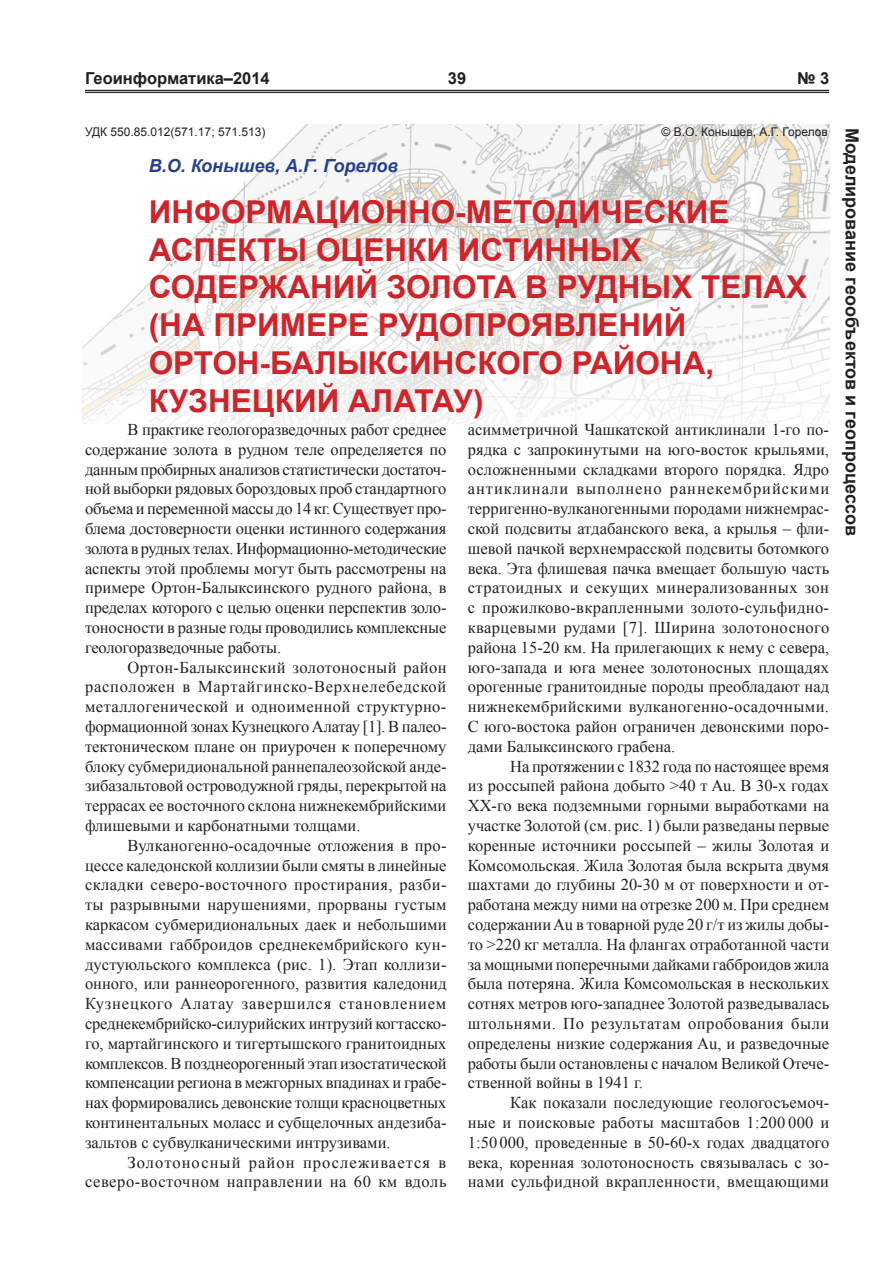
<style>
.page{position:relative;width:893px;height:1263px;background:#fff}
.page>*{position:absolute;margin:0;border:0;box-sizing:border-box;transform-origin:0 0}
.t1{font:700 31.5px/37.8px "Arial";color:#d1232a}
.t2{font:700 18px "Arial";color:#231f20}
.t3{font:italic 700 18px "Arial";color:#253f8e}
.t4{font:16.5px/19.8px "Times New Roman";color:#231f20;text-align:justify}
.t5{font:16.5px/19.8px "Times New Roman";letter-spacing:.05em;color:#231f20;text-align:right}
.t6{font:700 16.5px "Arial";color:#231f20}
.t7{font:12px "Arial";color:#231f20}
</style>
<div class="page">
<hr style="left:85px;top:90px;width:744px;height:1px;background:#231f20">
<hr style="left:85px;top:92px;width:744px;height:1px;background:#231f20">
<img style="left:82px;top:125px;width:747px;height:298px">
<p class="t6" style="left:85px;top:68px;width:186px">Геоинформатика–2014</p>
<p class="t6" style="left:448px;top:68px;width:20px">39</p>
<p class="t6" style="left:797px;top:68px;width:34px">№ 3</p>
<p class="t7" style="left:85px;top:124px;width:182px">УДК 550.85.012(571.17; 571.513)</p>
<p class="t7" style="left:662px;top:124px;width:168px">© В.О. Конышев, А.Г. Горелов</p>
<p class="t3" style="left:149px;top:154px;width:251px">В.О. Конышев, А.Г. Горелов</p>
<h1 class="t1" style="left:149px;top:194px;width:660px">ИНФОРМАЦИОННО-МЕТОДИЧЕСКИЕ<br>АСПЕКТЫ ОЦЕНКИ ИСТИННЫХ<br>СОДЕРЖАНИЙ ЗОЛОТА В РУДНЫХ ТЕЛАХ (НА ПРИМЕРЕ РУДОПРОЯВЛЕНИЙ<br>ОРТОН-БАЛЫКСИНСКОГО РАЙОНА,<br>КУЗНЕЦКИЙ АЛАТАУ)</h1>
<p class="t4" style="left:85px;top:419px;width:363px;text-indent:43px">В практике геологоразведочных работ среднее содержание золота в рудном теле определяется по данным пробирных анализов статистически достаточ&shy;ной выборки рядовых бороздовых проб стандартного объема и переменной массы до 14 кг. Существует про&shy;блема достоверности оценки истинного содержания золота в рудных телах. Информационно-методические аспекты этой проблемы могут быть рассмотрены на примере Ортон-Балыксинского рудного района, в пределах которого с целью оценки перспектив золо&shy;тоносности в разные годы проводились комплексные геологоразведочные работы.</p>
<p class="t4" style="left:85px;top:657px;width:363px;text-indent:43px">Ортон-Балыксинский золотоносный район расположен в Мартайгинско-Верхнелебедской металлогенической и одноименной структурно&shy;формационной зонах Кузнецкого Алатау [1]. В палео&shy;тектоническом плане он приурочен к поперечному блоку субмеридиональной раннепалеозойской анде&shy;зибазальтовой островодужной гряды, перекрытой на террасах ее восточного склона нижнекембрийскими флишевыми и карбонатными толщами.</p>
<p class="t4" style="left:85px;top:835px;width:363px;text-indent:43px">Вулканогенно-осадочные отложения в про&shy;цессе каледонской коллизии были смяты в линейные складки северо-восточного простирания, разби&shy;ты разрывными нарушениями, прорваны густым каркасом субмеридиональных даек и небольшими массивами габброидов среднекембрийского кун&shy;дустуюльского комплекса (рис. 1). Этап коллизи&shy;онного, или раннеорогенного, развития каледонид Кузнецкого Алатау завершился становлением среднекембрийско-силурийских интрузий когтасско&shy;го, мартайгинского и тигертышского гранитоидных комплексов. В позднеорогенный этап изостатической компенсации региона в межгорных впадинах и грабе&shy;нах формировались девонские толщи красноцветных континентальных моласс и субщелочных андезиба&shy;зальтов с субвулканическими интрузивами.</p>
<p class="t5" style="left:85px;top:1152px;width:363px">Золотоносный район прослеживается в северо-восточном направлении на 60 км вдоль</p>
<p class="t4" style="left:468px;top:419px;width:363px">асимметричной Чашкатской антиклинали 1-го по&shy;рядка с запрокинутыми на юго-восток крыльями, осложненными складками второго порядка. Ядро антиклинали выполнено раннекембрийскими терригенно-вулканогенными породами нижнемрас&shy;ской подсвиты атдабанского века, а крылья – фли&shy;шевой пачкой верхнемрасской подсвиты ботомкого века. Эта флишевая пачка вмещает большую часть стратоидных и секущих минерализованных зон с прожилково-вкрапленными золото-сульфидно&shy;кварцевыми рудами [7]. Ширина золотоносного района 15-20 км. На прилегающих к нему с севера, юго-запада и юга менее золотоносных площадях орогенные гранитоидные породы преобладают над нижнекембрийскими вулканогенно-осадочными.<br>С юго-востока район ограничен девонскими поро&shy;дами Балыксинского грабена.</p>
<p class="t4" style="left:468px;top:756px;width:363px;text-indent:43px">На протяжении с 1832 года по настоящее время из россыпей района добыто &gt;40 т Au. В 30-х годах ХХ-го века подземными горными выработками на участке Золотой (см. рис. 1) были разведаны первые коренные источники россыпей – жилы Золотая и Комсомольская. Жила Золотая была вскрыта двумя шахтами до глубины 20-30 м от поверхности и от&shy;работана между ними на отрезке 200 м. При среднем содержании Au в товарной руде 20 г/т из жилы добы&shy;то &gt;220 кг металла. На флангах отработанной части за мощными поперечными дайками габброидов жила была потеряна. Жила Комсомольская в нескольких сотнях метров юго-западнее Золотой разведывалась штольнями. По результатам опробования были определены низкие содержания Au, и разведочные работы были остановлены с началом Великой Отече&shy;ственной войны в 1941 г.</p>
<p class="t4" style="left:468px;top:1092px;width:363px;text-indent:43px">Как показали последующие геологосъемоч&shy;ные и поисковые работы масштабов 1:200 000 и 1:50 000, проведенные в 50-60-х годах двадцатого века, коренная золотоносность связывалась с зо&shy;нами сульфидной вкрапленности, вмещающими</p>
<p class="t2" style="left:864px;top:128px;width:409px;rotate:90deg">Моделирование геообъектов и геопроцессов</p>
</div>
